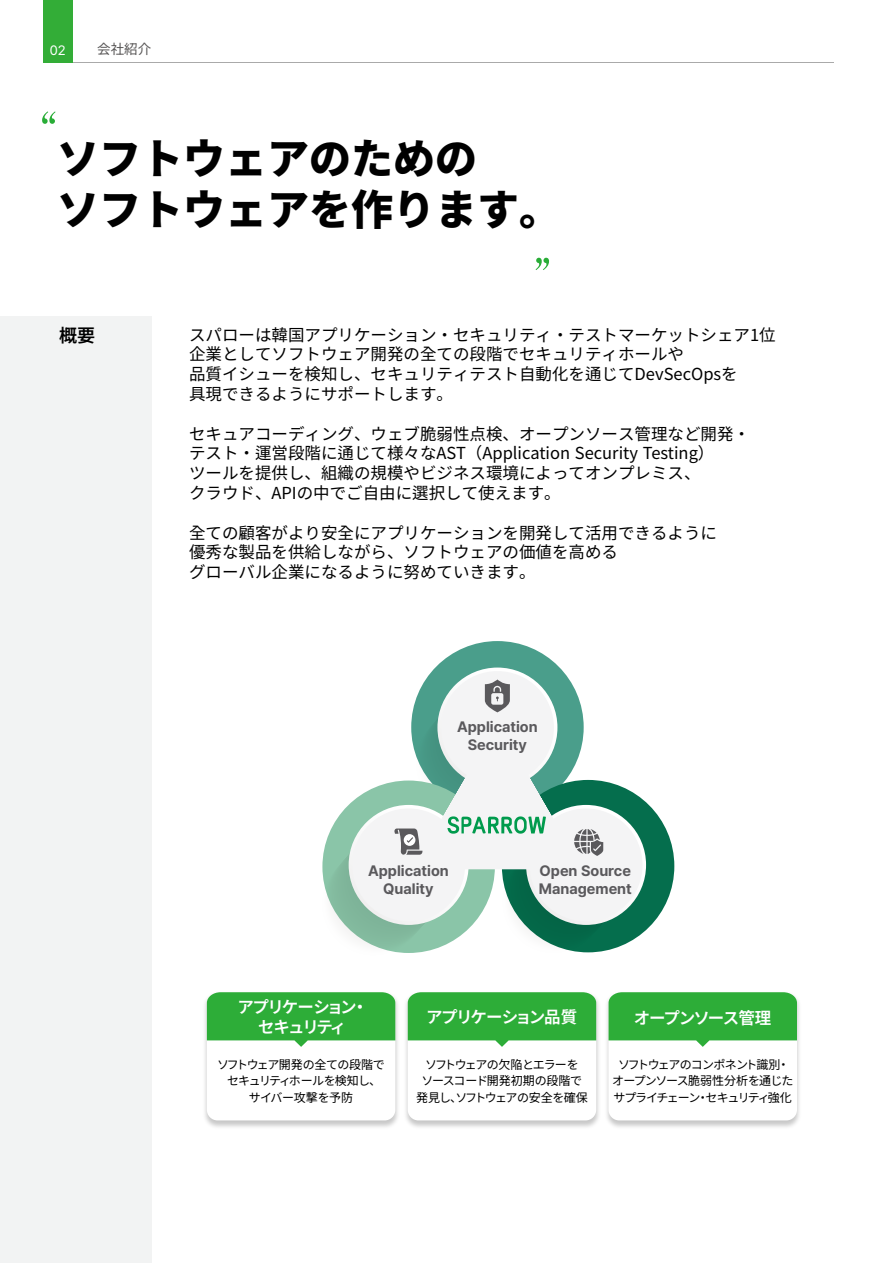
<style>
.page{position:relative;width:893px;height:1263px;background:#fff}
.page>*{position:absolute;margin:0;border:0;box-sizing:border-box;transform-origin:0 0}
.t1{font:500 52.5px "Adobe Myungjo Std";color:#29ad37}
.t2{font:900 42px/51px "Noto Sans CJ Kjp";color:#000}
.t3{font:600 18px "Noto Sans JP";color:#000}
.t4{font:16.5px/19.8px "Noto Sans CJ Kjp";color:#000}
.t5{font:600 16.5px "Noto Sans JP";letter-spacing:-.095em;color:#fff}
.t6{font:600 16.5px/19.8px "Noto Sans JP";letter-spacing:-.115em;color:#fff;text-align:center}
.t7{font:700 15px/18px "Pretendard";color:#5a595c;text-align:center}
.t8{font:13.5px "Noto Sans JP";color:#595757}
.t9{font:13.5px "Pretendard";color:#fff}
.t10{font:12px/16.5px "Noto Sans JP";letter-spacing:-.07em;color:#000;text-align:center}
.t11{font:12px/16.5px "Noto Sans JP";letter-spacing:-.095em;color:#000;text-align:center}
</style>
<div class="page">
<div style="left:0;top:316px;width:152px;height:947px;background:#f2f3f3"></div>
<hr style="left:44px;top:62px;width:789px;height:1px;background:#aaa">
<div style="left:44px;top:0;width:29px;height:62px;background:#33ad37"></div>
<div style="left:411px;top:641px;width:173px;height:172px;background:#4a9e8b;border-radius:50%"></div>
<div style="left:502px;top:780px;width:172px;height:172px;background:#056e4d;border-radius:50%"></div>
<svg style="left:322px;top:780px;width:173px;height:173px;background:#88c0a4"></svg>
<img style="left:205px;top:999px;width:594px;height:128px">
<div style="left:207px;top:992px;width:188px;height:128px;background:#fff;border-radius:11px"></div>
<svg style="left:207px;top:992px;width:188px;height:55px;background:#47b750"></svg>
<div style="left:408px;top:992px;width:188px;height:128px;background:#fff;border-radius:11px"></div>
<svg style="left:408px;top:992px;width:188px;height:55px;background:#47b750"></svg>
<div style="left:608px;top:992px;width:189px;height:128px;background:#fff;border-radius:11px"></div>
<svg style="left:608px;top:992px;width:189px;height:55px;background:#47b751"></svg>
<svg style="left:349px;top:667px;width:297px;height:258px"></svg>
<p class="t9" style="left:50px;top:41px;width:17px">02</p>
<h1 class="t1" style="left:7px;top:108px;width:54px">“</h1>
<p class="t8" style="left:97px;top:42px;width:55px">会社紹介</p>
<h2 class="t2" style="left:57px;top:134px;width:506px">ソフトウェアのための<br>ソフトウェアを作ります。</h2>
<p class="t3" style="left:59px;top:325px;width:37px">概要</p>
<h1 class="t1" style="left:532px;top:254px;width:54px">”</h1>
<p class="t4" style="left:189px;top:325px;width:588px">スパローは韓国アプリケーション・セキュリティ・テストマーケットシェア1位企業としてソフトウェア開発の全ての段階でセキュリティホールや<br>品質イシューを検知し、セキュリティテスト自動化を通じてDevSecOpsを<br>具現できるようにサポートします。</p>
<p class="t4" style="left:189px;top:424px;width:562px">セキュアコーディング、ウェブ脆弱性点検、オープンソース管理など開発・テスト・運営段階に通じて様々なAST（Application Security Testing）<br>ツールを提供し、組織の規模やビジネス環境によってオンプレミス、<br>クラウド、APIの中でご自由に選択して使えます。</p>
<p class="t4" style="left:189px;top:523px;width:529px">全ての顧客がより安全にアプリケーションを開発して活用できるように優秀な製品を供給しながら、ソフトウェアの価値を高める<br>グローバル企業になるように努めていきます。</p>
<p class="t7" style="left:457px;top:717px;width:82px">Application<br>Security</p>
<p class="t7" style="left:368px;top:861px;width:82px">Application<br>Quality</p>
<p class="t7" style="left:539px;top:862px;width:95px;text-align:left">Open Source<br>Management</p>
<p class="t6" style="left:238px;top:997px;width:132px">アプリケーション・セキュリティ</p>
<p class="t10" style="left:217px;top:1056px;width:169px">ソフトウェア開発の全ての段階でセキュリティホールを検知し、サイバー攻撃を予防</p>
<p class="t5" style="left:426px;top:1007px;width:153px">アプリケーション品質</p>
<p class="t10" style="left:416px;top:1056px;width:173px">ソフトウェアの欠陥とエラーを<br>ソースコード開発初期の段階で発見し、ソフトウェアの安全を確保</p>
<p class="t5" style="left:634px;top:1009px;width:139px">オープンソース管理</p>
<p class="t11" style="left:612px;top:1056px;width:183px">ソフトウェアのコンポネント識別・オープンソース脆弱性分析を通じたサプライチェーン・セキュリティ強化</p>
</div>
